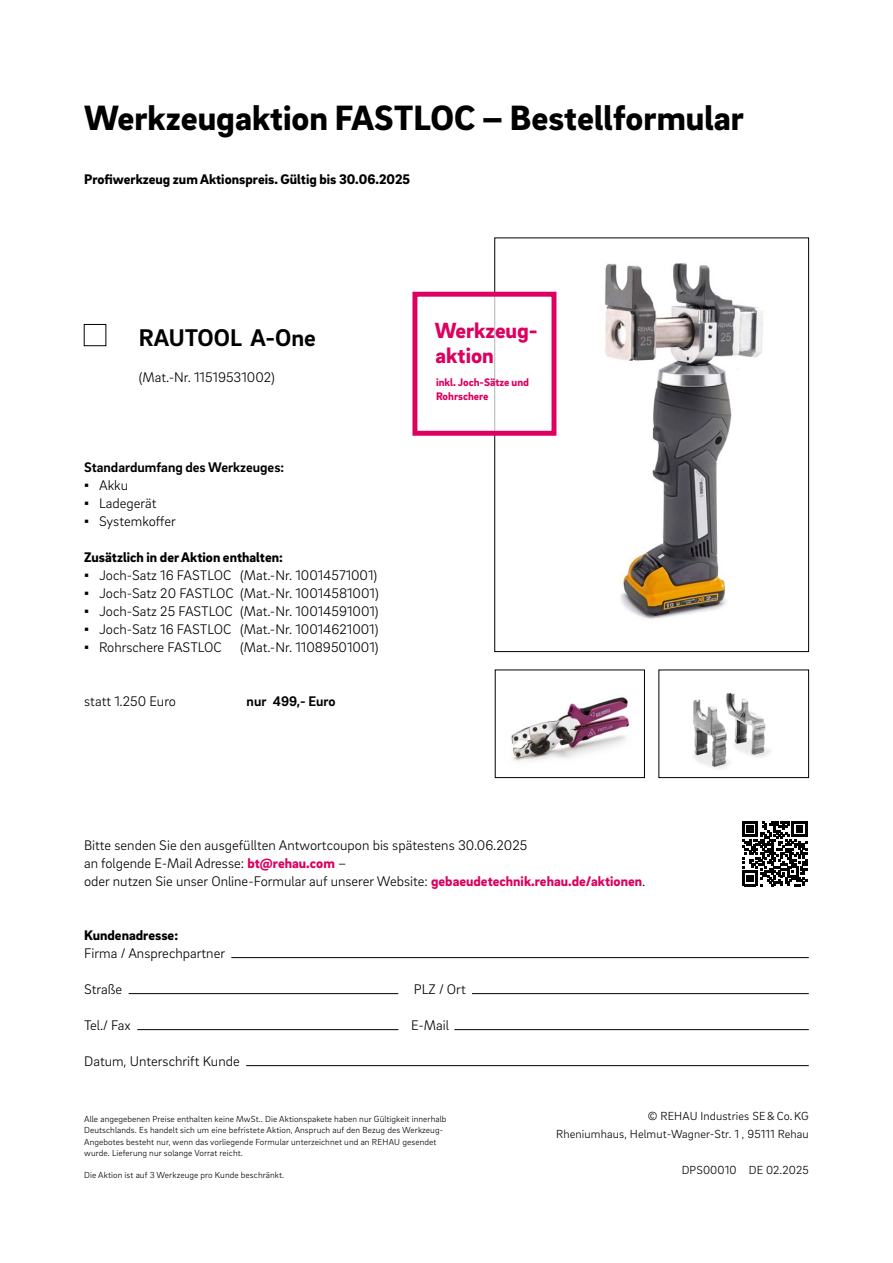
<style>
.page{position:relative;width:893px;height:1263px;background:#fff}
.page>*{position:absolute;margin:0;border:0;box-sizing:border-box;transform-origin:0 0}
.t1{font:900 36px "Brix Sans";color:#000}
.t2{font:700 24.75px "Brix Sans";color:#000}
.t3{font:900 22.5px/24.8px "Brix Sans";color:#dd005f}
.t4{font:300 14.25px/18px "Brix Sans";color:#000}
.t5{font:900 14.25px "Brix Sans";color:#000}
.t6{font:700 14.25px "Brix Sans";color:#000}
.t7{font:300 12px/18px "Brix Sans";letter-spacing:.01em;color:#000;text-align:right}
.t8{font:900 11.25px/14.1px "Brix Sans";color:#dd005f}
.t9{font:300 9px/11.2px "Brix Sans";letter-spacing:.01em;color:#000}
.s1{font-family:"Arial";font-weight:400}
.s2{font-weight:900;color:#dd005f}
</style>
<div class="page">
<div style="left:84px;top:324px;width:22px;height:22px;border:1px solid #000"></div>
<hr style="left:231px;top:957px;width:578px;height:1px;background:#000">
<hr style="left:129px;top:993px;width:269px;height:1px;background:#000">
<hr style="left:472px;top:993px;width:337px;height:1px;background:#000">
<hr style="left:137px;top:1029px;width:261px;height:1px;background:#000">
<hr style="left:454px;top:1029px;width:355px;height:1px;background:#000">
<hr style="left:246px;top:1065px;width:563px;height:1px;background:#000">
<img style="left:514px;top:263px;width:249px;height:356px">
<div style="left:495px;top:238px;width:314px;height:414px;border:1px solid #000"></div>
<img style="left:511px;top:697px;width:119px;height:65px">
<div style="left:495px;top:670px;width:150px;height:108px;border:1px solid #000"></div>
<img style="left:693px;top:692px;width:78px;height:77px">
<div style="left:659px;top:670px;width:150px;height:108px;border:1px solid #000"></div>
<div style="left:415px;top:294px;width:139px;height:139px;background:#fff"></div>
<div style="left:412px;top:292px;width:144px;height:144px;border:5px solid #dd005f"></div>
<svg style="left:742px;top:821px;width:65px;height:65px"></svg>
<h1 class="t1" style="left:84px;top:94px;width:661px">Werkzeugaktion FASTLOC – Bestellformular</h1>
<p class="t5" style="left:84px;top:169px;width:327px">Profiwerkzeug zum Aktionspreis. Gültig bis 30.06.2025</p>
<h2 class="t2" style="left:139px;top:321px;width:179px">RAUTOOL A-One</h2>
<p class="t4" style="left:139px;top:367px;width:138px">(Mat.-Nr. 11519531002)</p>
<p class="t6" style="left:84px;top:458px;width:202px">Standardumfang des Werkzeuges:</p>
<p class="t4" style="left:84px;top:475px;width:46px"><span class="s1">▪</span> Akku</p>
<p class="t4" style="left:84px;top:493px;width:74px"><span class="s1">▪</span> Ladegerät</p>
<p class="t4" style="left:84px;top:511px;width:93px"><span class="s1">▪</span> Systemkoffer</p>
<p class="t5" style="left:84px;top:547px;width:200px">Zusätzlich in der Aktion enthalten:</p>
<p class="t4" style="left:84px;top:565px;width:295px"><span class="s1">▪</span> Joch-Satz 16 FASTLOC (Mat.-Nr. 10014571001)</p>
<p class="t4" style="left:84px;top:583px;width:296px"><span class="s1">▪</span> Joch-Satz 20 FASTLOC (Mat.-Nr. 10014581001)</p>
<p class="t4" style="left:84px;top:601px;width:296px"><span class="s1">▪</span> Joch-Satz 25 FASTLOC (Mat.-Nr. 10014591001)</p>
<p class="t4" style="left:84px;top:619px;width:296px"><span class="s1">▪</span> Joch-Satz 16 FASTLOC (Mat.-Nr. 10014621001)</p>
<p class="t4" style="left:84px;top:637px;width:139px"><span class="s1">▪</span> Rohrschere FASTLOC</p>
<p class="t4" style="left:240px;top:637px;width:140px">(Mat.-Nr. 11089501001)</p>
<p class="t4" style="left:84px;top:691px;width:93px">statt 1.250 Euro</p>
<p class="t6" style="left:247px;top:692px;width:90px">nur 499,- Euro</p>
<h3 class="t3" style="left:435px;top:317px;width:105px">Werkzeug&shy;aktion</h3>
<p class="t8" style="left:436px;top:374px;width:95px">inkl. Joch-Sätze und<br>Rohrschere</p>
<p class="t4" style="left:84px;top:835px;width:563px">Bitte senden Sie den ausgefüllten Antwortcoupon bis spätestens 30.06.2025<br>an folgende E-Mail Adresse: <span class="s2">bt@rehau.com</span> –<br>oder nutzen Sie unser Online-Formular auf unserer Website: <span class="s2">gebaeudetechnik.rehau.de/aktionen</span>.</p>
<p class="t5" style="left:84px;top:925px;width:95px">Kundenadresse:</p>
<p class="t4" style="left:84px;top:943px;width:142px">Firma / Ansprechpartner</p>
<p class="t4" style="left:84px;top:979px;width:40px">Straße</p>
<p class="t4" style="left:414px;top:979px;width:53px">PLZ / Ort</p>
<p class="t4" style="left:84px;top:1015px;width:48px">Tel./ Fax</p>
<p class="t4" style="left:411px;top:1015px;width:39px">E-Mail</p>
<p class="t4" style="left:84px;top:1051px;width:157px">Datum, Unterschrift Kunde</p>
<p class="t9" style="left:84px;top:1113px;width:364px">Alle angegebenen Preise enthalten keine MwSt.. Die Aktionspakete haben nur Gültigkeit innerhalb Deutschlands. Es handelt sich um eine befristete Aktion, Anspruch auf den Bezug des Werkzeug-Angebotes besteht nur, wenn das vorliegende Formular unterzeichnet und an REHAU gesendet wurde. Lieferung nur solange Vorrat reicht.</p>
<p class="t9" style="left:84px;top:1169px;width:202px">Die Aktion ist auf 3 Werkzeuge pro Kunde beschränkt.</p>
<p class="t7" style="left:556px;top:1106px;width:254px">© REHAU Industries SE&amp;Co.KG<br>Rheniumhaus, Helmut-Wagner-Str. 1 , 95111 Rehau</p>
<p class="t7" style="left:682px;top:1160px;width:129px">DPS00010 DE 02.2025</p>
</div>
